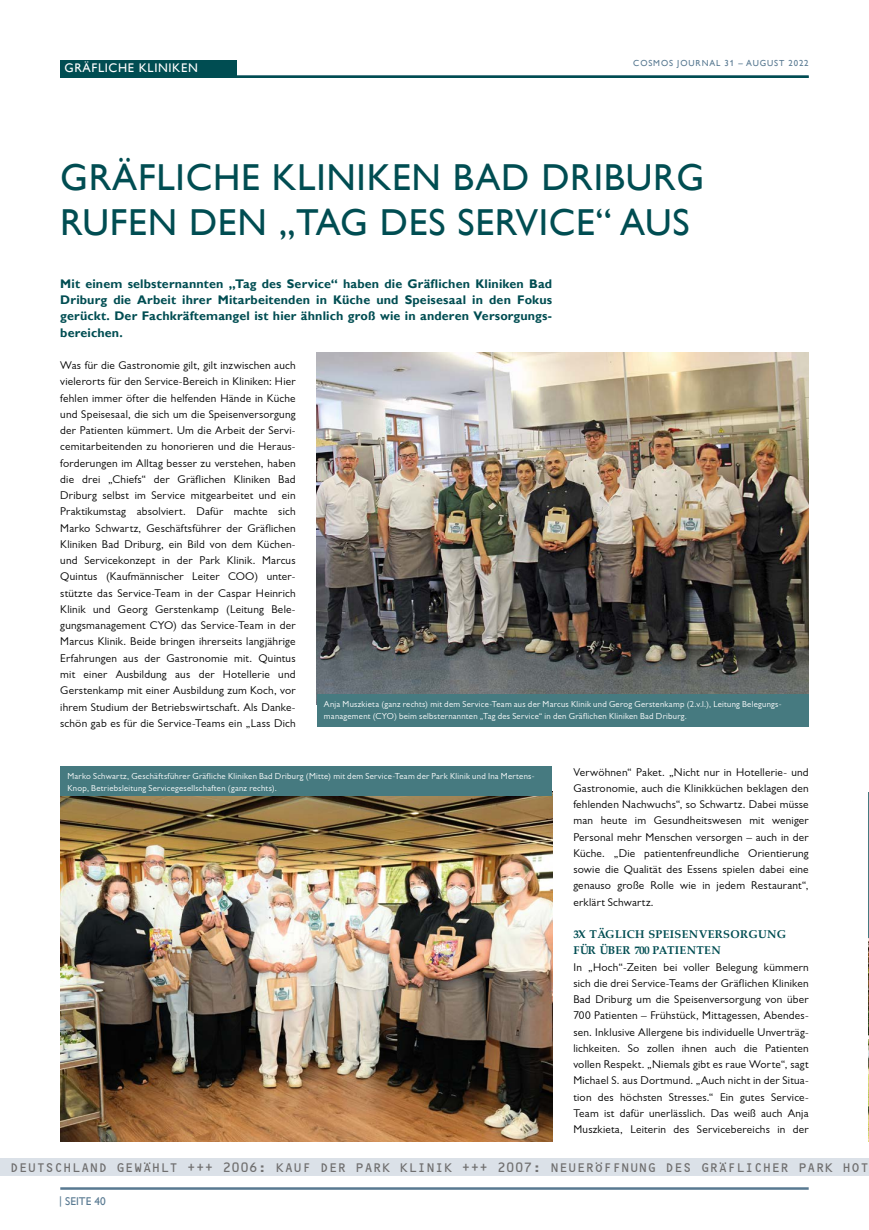
<style>
.page{position:relative;width:869px;height:1230px;background:#fff}
.page>*{position:absolute;margin:0;border:0;box-sizing:border-box;transform-origin:0 0}
.Titel{font:37.5px/45px "Gill Alt One";letter-spacing:.02em;color:#004d52}
.Telegramm{font:15px "OCRB10 Pitch BT";letter-spacing:-.015em;color:#706f6f}
.Artikel_Einleitender{font:700 12.5px/16.2px "Gill Alt One";letter-spacing:.01em;color:#004d52;text-align:justify}
.t1{font:12.5px "Gill Alt One";letter-spacing:.05em;color:#fff}
.Artikel_Grundtext{font:11.25px/16.2px "Gill Sans Alt One";letter-spacing:.02em;color:#000;text-align:justify}
.Artikel_Titel{font:700 11.25px/16.2px "Palatino Linotype";letter-spacing:.03em;color:#004d52}
.t2{font:11.25px "Gill Alt One";color:#587991}
.Bildunterschrift{font:8.75px/11.2px "Gill Sans Alt One";letter-spacing:.03em;color:#fff}
.t3{font:8.75px "Gill Alt One";letter-spacing:.1em;color:#587991}
</style>
<div class="page">
<hr style="left:867px;top:792px;width:1px;height:349px;background:#467a80">
<hr style="left:60px;top:1187px;width:748px;height:2px;background:#587991">
<div style="left:0;top:1158px;width:868px;height:18px;background:#dbe1e8"></div>
<hr style="left:60px;top:75px;width:748px;height:3px;background:#004d52">
<div style="left:60px;top:60px;width:177px;height:18px;background:#004d52"></div>
<img style="left:60px;top:796px;width:492px;height:345px">
<img style="left:317px;top:353px;width:491px;height:341px">
<img style="left:867px;top:938px;width:1px;height:203px">
<div style="left:317px;top:694px;width:491px;height:32px;background:#467a80"></div>
<div style="left:60px;top:766px;width:492px;height:30px;background:#467a80"></div>
<p class="t1" style="left:64px;top:61px;width:37px">UGOS</p>
<p class="t3" style="left:633px;top:58px;width:177px">COSMOS JOURNAL 31 – AUGUST 2022</p>
<p class="t1" style="left:64px;top:61px;width:135px">GRÄFLICHE KLINIKEN</p>
<p class="Titel" style="left:60px;top:155px;width:645px">GRÄFLICHE KLINIKEN BAD DRIBURG<br>RUFEN DEN „TAG DES SERVICE“ AUS</p>
<p class="Artikel_Einleitender" style="left:60px;top:275px;width:493px">Mit einem selbsternannten „Tag des Service“ haben die Gräflichen Kliniken Bad Driburg die Arbeit ihrer Mitarbeitenden in Küche und Speisesaal in den Fokus gerückt. Der Fachkräftemangel ist hier ähnlich groß wie in anderen Versorgungs&shy;bereichen.</p>
<p class="Artikel_Grundtext" style="left:60px;top:357px;width:237px">Was für die Gastronomie gilt, gilt inzwischen auch vielerorts für den Service-Bereich in Kliniken: Hier fehlen immer öfter die helfenden Hände in Küche und Speisesaal, die sich um die Speisenversorgung der Patienten kümmert. Um die Arbeit der Servi&shy;cemitarbeitenden zu honorieren und die Heraus&shy;forderungen im Alltag besser zu verstehen, haben die drei „Chiefs“ der Gräflichen Kliniken Bad Driburg selbst im Service mitgearbeitet und ein Praktikumstag absolviert. Dafür machte sich Marko Schwartz, Geschäftsführer der Gräflichen Kliniken Bad Driburg, ein Bild von dem Küchen&shy;und Servicekonzept in der Park Klinik. Marcus Quintus (Kaufmännischer Leiter COO) unter&shy;stützte das Service-Team in der Caspar Heinrich Klinik und Georg Gerstenkamp (Leitung Bele&shy;gungsmanagement CYO) das Service-Team in der Marcus Klinik. Beide bringen ihrerseits langjährige Erfahrungen aus der Gastronomie mit. Quintus mit einer Ausbildung aus der Hotellerie und Gerstenkamp mit einer Ausbildung zum Koch, vor ihrem Studium der Betriebswirtschaft. Als Danke&shy;schön gab es für die Service-Teams ein „Lass Dich</p>
<p class="Bildunterschrift" style="left:324px;top:699px;width:458px">Anja Muszkieta (ganz rechts) mit dem Service-Team aus der Marcus Klinik und Gerog Gerstenkamp (2.v.l.), Leitung Belegungs&shy;management (CYO) beim selbsternannten „Tag des Service“ in den Gräflichen Kliniken Bad Driburg.</p>
<p class="Bildunterschrift" style="left:67px;top:770px;width:468px">Marko Schwartz, Geschäftsführer Gräfliche Kliniken Bad Driburg (Mitte) mit dem Service-Team der Park Klinik und Ina Mertens-<br>Knop, Betriebsleitung Servicegesellschaften (ganz rechts).</p>
<p class="Artikel_Grundtext" style="left:573px;top:763px;width:237px">Verwöhnen“ Paket. „Nicht nur in Hotellerie- und Gastronomie, auch die Klinikküchen beklagen den fehlenden Nachwuchs“, so Schwartz. Dabei müsse man heute im Gesundheitswesen mit weniger Personal mehr Menschen versorgen – auch in der Küche. „Die patientenfreundliche Orientierung sowie die Qualität des Essens spielen dabei eine genauso große Rolle wie in jedem Restaurant“, erklärt Schwartz.</p>
<p class="Artikel_Titel" style="left:573px;top:925px;width:214px">3X TÄGLICH SPEISENVERSORGUNG<br>FÜR ÜBER 700 PATIENTEN</p>
<p class="Artikel_Grundtext" style="left:573px;top:958px;width:237px">In „Hoch“-Zeiten bei voller Belegung kümmern sich die drei Service-Teams der Gräflichen Kliniken Bad Driburg um die Speisenversorgung von über 700 Patienten – Frühstück, Mittagessen, Abendes&shy;sen. Inklusive Allergene bis individuelle Unverträg&shy;lichkeiten. So zollen ihnen auch die Patienten vollen Respekt. „Niemals gibt es raue Worte“, sagt Michael S. aus Dortmund. „Auch nicht in der Situa&shy;tion des höchsten Stresses.“ Ein gutes Service-Team ist dafür unerlässlich. Das weiß auch Anja Muszkieta, Leiterin des Servicebereichs in der</p>
<p class="Telegramm" style="left:10px;top:1160px;width:860px">DEUTSCHLAND GEWÄHLT +++ 2006: KAUF DER PARK KLINIK +++ 2007: NEUERÖFFNUNG DES GRÄFLICHER PARK HOT</p>
<p class="t2" style="left:59px;top:1195px;width:48px">| SEITE 40</p>
</div>
